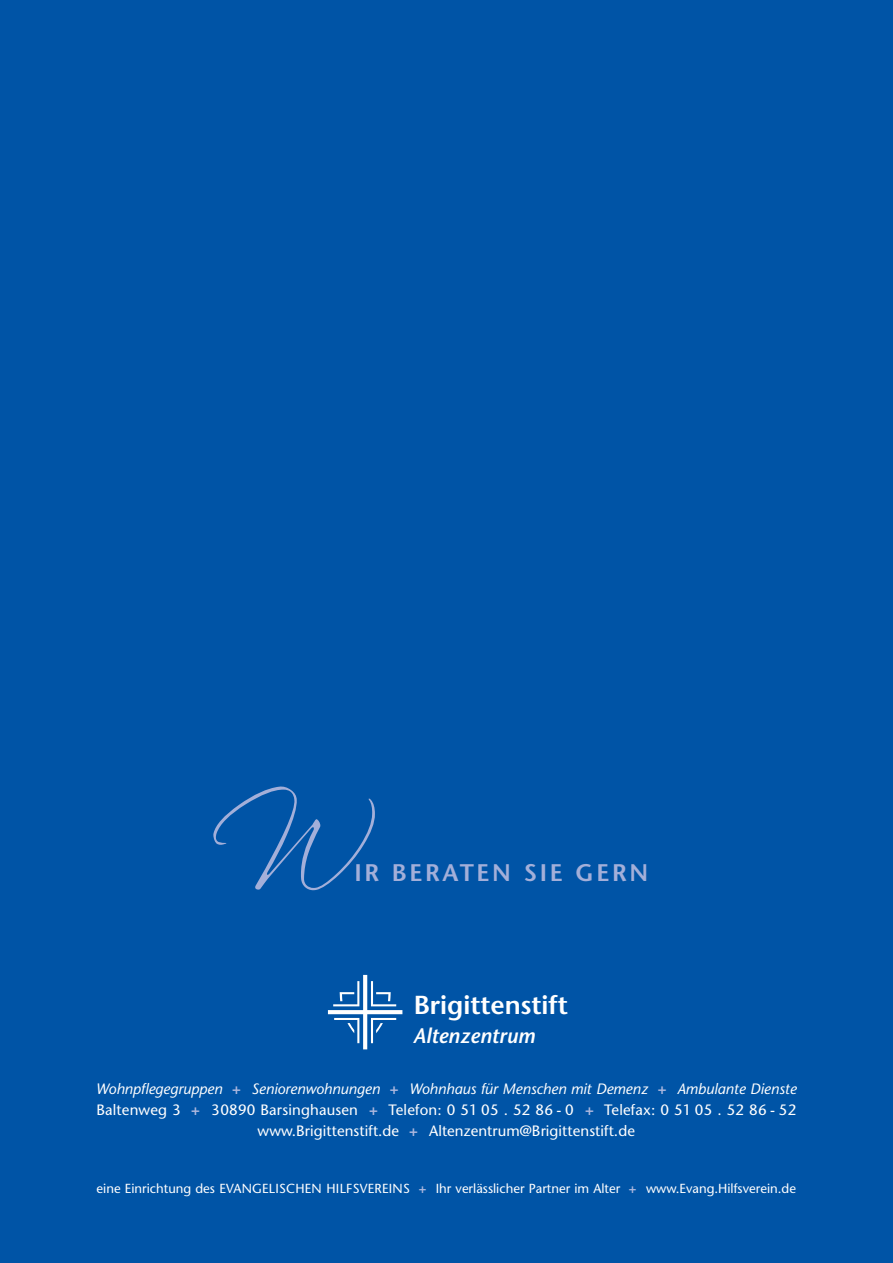
<style>
.page{position:relative;width:893px;height:1263px;background:#0054a6}
.page>*{position:absolute;margin:0;border:0;box-sizing:border-box;transform-origin:0 0}
.t1{font:127.5px "Scriptina";color:#a3afd9}
.t2{font:600 25.95px "Stone Sans";color:#fff}
.t3{font:600 24px "Stone Sans";letter-spacing:.11em;color:#a3afd9}
.t4{font:italic 600 21.15px "Stone Sans";color:#fff}
.t5{font:15px/21px "Stone Sans";letter-spacing:.01em;color:#fff;text-align:center}
.t6{font:13.2px "Stone Sans";color:#fff}
.s1{font-style:italic}
.s2{font-weight:700;color:#aeb8de}
</style>
<div class="page">
<svg style="left:328px;top:975px;width:74px;height:74px"></svg>
<h1 class="t1" style="left:211px;top:770px;width:141px">W</h1>
<h3 class="t3" style="left:354px;top:863px;width:295px">IR BERATEN SIE GERN</h3>
<h2 class="t2" style="left:414px;top:995px;width:156px">Brigittenstift</h2>
<h3 class="t4" style="left:413px;top:1027px;width:123px">Altenzentrum</h3>
<p class="t5" style="left:96px;top:1080px;width:702px"><span class="s1">Wohnpflegegruppen</span> <span class="s2">+</span> <span class="s1">Seniorenwohnungen</span> <span class="s2">+</span> <span class="s1">Wohnhaus für Menschen mit Demenz</span> <span class="s2">+</span> <span class="s1">Ambulante Dienste<br></span>Baltenweg 3 <span class="s2">+</span> 30890 Barsinghausen <span class="s2">+</span> Telefon: 0 51 05 . 52 86 - 0 <span class="s2">+</span> Telefax: 0 51 05 . 52 86 - 52 www.Brigittenstift.de <span class="s2">+</span> Altenzentrum@Brigittenstift.de</p>
<p class="t6" style="left:97px;top:1183px;width:701px">eine Einrichtung des EVANGELISCHEN HILFSVEREINS <span class="s2">+</span> Ihr verlässlicher Partner im Alter <span class="s2">+</span> www.Evang.Hilfsverein.de</p>
</div>
